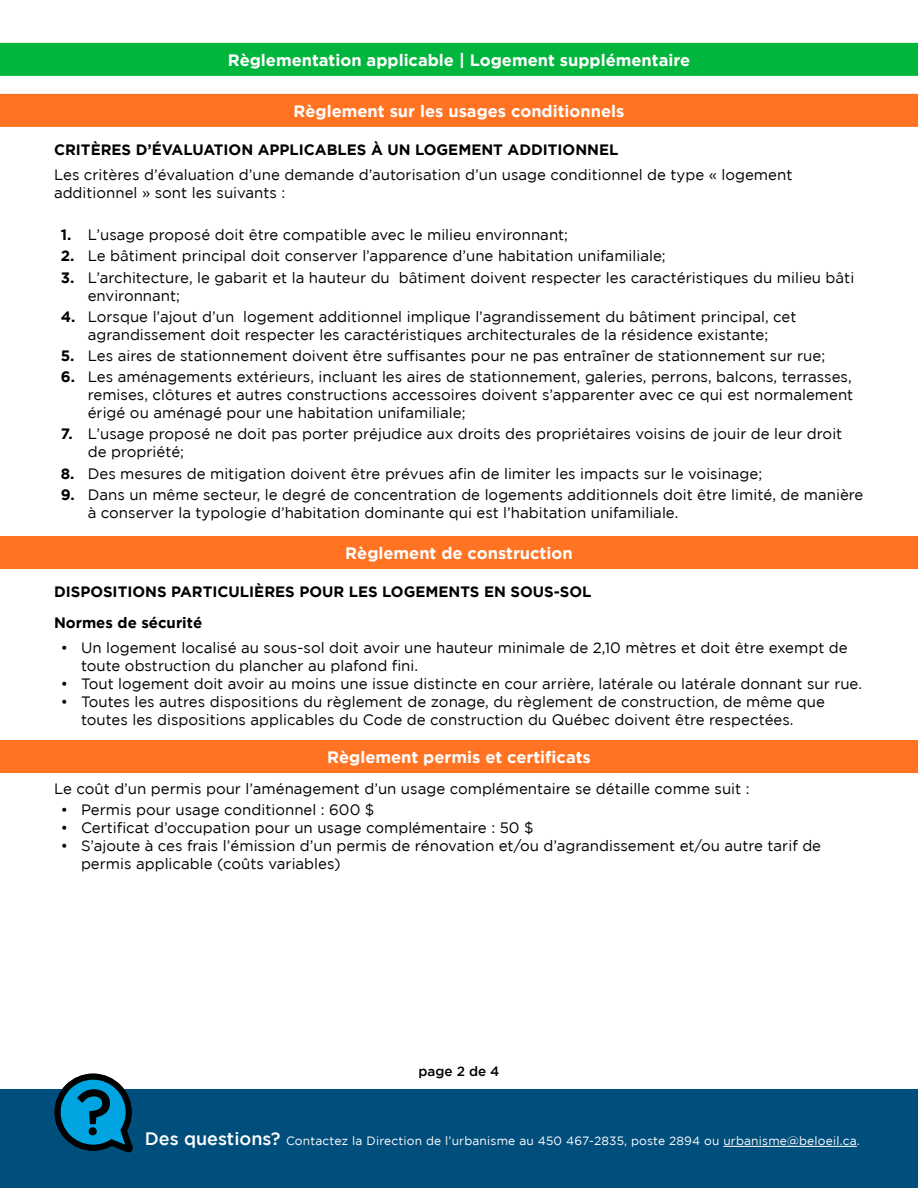
<style>
.page{position:relative;width:918px;height:1188px;background:#fff}
.page>*{position:absolute;margin:0;border:0;box-sizing:border-box;transform-origin:0 0}
.t1{font:700 16.5px "Gotham";color:#fff}
.t2{font:15px/18px "Gotham";color:#000}
.t3{font:700 15px/31.5px "Gotham";color:#000}
.t4{font:500 13.5px "Gotham";color:#000}
.t5{font:12px "Gotham";letter-spacing:.015em;color:#fff}
.s1{font-weight:700}
.s2{font-weight:500;font-size:18px}
</style>
<div class="page">
<div style="left:0;top:1089px;width:918px;height:99px;background:#004e7c"></div>
<hr style="left:723px;top:1146px;width:134px;height:1px;background:#fff">
<svg style="left:54px;top:1073px;width:79px;height:80px"></svg>
<div style="left:89px;top:1127px;width:8px;height:8px;background:#000;border-radius:50%"></div>
<div style="left:0;top:43px;width:918px;height:33px;background:#00b63d"></div>
<div style="left:0;top:94px;width:918px;height:33px;background:#ff7322"></div>
<div style="left:0;top:536px;width:918px;height:33px;background:#ff7322"></div>
<div style="left:0;top:740px;width:918px;height:33px;background:#ff7322"></div>
<p class="t1" style="left:228px;top:50px;width:464px">Règlementation applicable | Logement supplémentaire</p>
<p class="t1" style="left:294px;top:101px;width:332px">Règlement sur les usages conditionnels</p>
<p class="t3" style="left:54px;top:133px;width:566px">CRITÈRES D’ÉVALUATION APPLICABLES À UN LOGEMENT ADDITIONNEL</p>
<p class="t2" style="left:54px;top:165px;width:740px">Les critères d’évaluation d’une demande d’autorisation d’un usage conditionnel de type « logement additionnel » sont les suivants :</p>
<p class="t2" style="left:61px;top:226px;width:509px"><span class="s1">1.</span> L’usage proposé doit être compatible avec le milieu environnant;</p>
<p class="t2" style="left:61px;top:247px;width:607px"><span class="s1">2.</span> Le bâtiment principal doit conserver l’apparence d’une habitation unifamiliale;</p>
<p class="t2" style="left:88px;top:268px;width:768px;text-indent:-27px"><span class="s1">3.</span> L’architecture, le gabarit et la hauteur du bâtiment doivent respecter les caractéristiques du milieu bâti environnant;</p>
<p class="t2" style="left:61px;top:307px;width:737px;text-align:center"><span class="s1">4.</span> Lorsque l’ajout d’un logement additionnel implique l’agrandissement du bâtiment principal, cet agrandissement doit respecter les caractéristiques architecturales de la résidence existante;</p>
<p class="t2" style="left:61px;top:346px;width:766px"><span class="s1">5.</span> Les aires de stationnement doivent être suffisantes pour ne pas entraîner de stationnement sur rue;</p>
<p class="t2" style="left:88px;top:368px;width:767px;text-align:justify;text-indent:-27px"><span class="s1">6.</span> Les aménagements extérieurs, incluant les aires de stationnement, galeries, perrons, balcons, terrasses, remises, clôtures et autres constructions accessoires doivent s’apparenter avec ce qui est normalement érigé ou aménagé pour une habitation unifamiliale;</p>
<p class="t2" style="left:88px;top:425px;width:756px;text-indent:-27px"><span class="s1">7.</span> L’usage proposé ne doit pas porter préjudice aux droits des propriétaires voisins de jouir de leur droit de propriété;</p>
<p class="t2" style="left:61px;top:464px;width:703px"><span class="s1">8.</span> Des mesures de mitigation doivent être prévues afin de limiter les impacts sur le voisinage;</p>
<p class="t2" style="left:88px;top:485px;width:777px;text-indent:-27px"><span class="s1">9.</span> Dans un même secteur, le degré de concentration de logements additionnels doit être limité, de manière à conserver la typologie d’habitation dominante qui est l’habitation unifamiliale.</p>
<p class="t1" style="left:345px;top:543px;width:229px">Règlement de construction</p>
<p class="t3" style="left:54px;top:576px;width:539px">DISPOSITIONS PARTICULIÈRES POUR LES LOGEMENTS EN SOUS-SOL<br>Normes de sécurité</p>
<p class="t2" style="left:81px;top:639px;width:768px;text-indent:-20px">• Un logement localisé au sous-sol doit avoir une hauteur minimale de 2,10 mètres et doit être exempt de toute obstruction du plancher au plafond fini.</p>
<p class="t2" style="left:61px;top:675px;width:803px">• Tout logement doit avoir au moins une issue distincte en cour arrière, latérale ou latérale donnant sur rue.</p>
<p class="t2" style="left:81px;top:693px;width:746px;text-indent:-20px">• Toutes les autres dispositions du règlement de zonage, du règlement de construction, de même que toutes les dispositions applicables du Code de construction du Québec doivent être respectées.</p>
<p class="t1" style="left:327px;top:747px;width:265px">Règlement permis et certificats</p>
<p class="t2" style="left:54px;top:780px;width:697px">Le coût d’un permis pour l’aménagement d’un usage complémentaire se détaille comme suit :</p>
<p class="t2" style="left:61px;top:801px;width:315px">• Permis pour usage conditionnel : 600 $</p>
<p class="t2" style="left:61px;top:819px;width:474px">• Certificat d’occupation pour un usage complémentaire : 50 $</p>
<p class="t2" style="left:81px;top:837px;width:742px;text-indent:-20px">• S’ajoute à ces frais l’émission d’un permis de rénovation et/ou d’agrandissement et/ou autre tarif de permis applicable (coûts variables)</p>
<p class="t4" style="left:419px;top:1063px;width:82px">page 2 de 4</p>
<p class="t5" style="left:145px;top:1134px;width:717px"><span class="s2">Des questions?</span> Contactez la Direction de l’urbanisme au 450 467-2835, poste 2894 ou urbanisme@beloeil.ca.</p>
</div>
